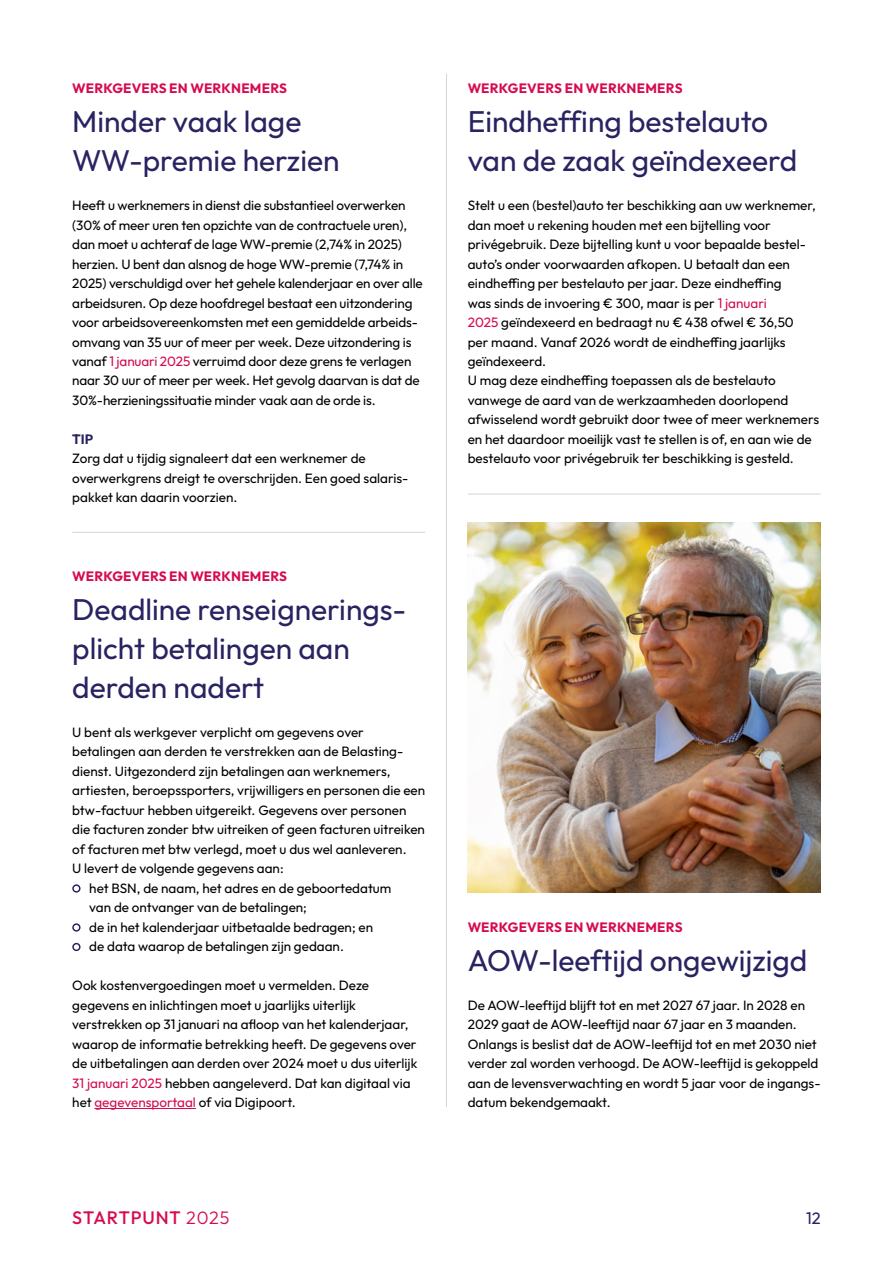
<style>
.page{position:relative;width:893px;height:1263px;background:#fff}
.page>*{position:absolute;margin:0;border:0;box-sizing:border-box;transform-origin:0 0}
.t1{font:30px/39px "Outfit";color:#282361}
.t2{font:500 18px "Outfit";letter-spacing:.04em;color:#d60b52}
.t3{font:16.5px "Outfit";color:#282361}
.t4{font:13.5px/19.5px "Outfit";color:#000}
.t5{font:700 13.5px "Outfit";letter-spacing:.015em;color:#d60b52}
.t6{font:700 13.5px "Outfit";color:#282361}
.s1{color:#d60b52}
.s2{font-weight:300}
</style>
<div class="page">
<hr style="left:95px;top:1108px;width:101px;height:1px;background:#d60b52">
<svg style="left:72px;top:884px;width:9px;height:9px"></svg>
<svg style="left:72px;top:923px;width:9px;height:9px"></svg>
<svg style="left:72px;top:943px;width:9px;height:8px"></svg>
<hr style="left:446px;top:74px;width:1px;height:1033px;background:#d4d3df">
<hr style="left:72px;top:532px;width:353px;height:1px;background:#d4d3df">
<hr style="left:468px;top:494px;width:353px;height:1px;background:#d4d3df">
<img style="left:468px;top:522px;width:353px;height:370px">
<p class="t5" style="left:72px;top:79px;width:216px">WERKGEVERS EN WERKNEMERS</p>
<h1 class="t1" style="left:72px;top:103px;width:269px">Minder vaak lage<br>WW-premie herzien</h1>
<p class="t4" style="left:72px;top:196px;width:352px">Heeft u werknemers in dienst die substantieel overwerken (30% of meer uren ten opzichte van de contractuele uren), dan moet u achteraf de lage WW-premie (2,74% in 2025) herzien. U bent dan alsnog de hoge WW-premie (7,74% in 2025) verschuldigd over het gehele kalenderjaar en over alle arbeidsuren. Op deze hoofdregel bestaat een uitzondering voor arbeidsovereenkomsten met een gemiddelde arbeids&shy;omvang van 35 uur of meer per week. Deze uitzondering is vanaf <span class="s1">1 januari 2025</span> verruimd door deze grens te verlagen naar 30 uur of meer per week. Het gevolg daarvan is dat de 30%-herzieningssituatie minder vaak aan de orde is.</p>
<p class="t6" style="left:72px;top:430px;width:23px">TIP</p>
<p class="t4" style="left:72px;top:449px;width:338px">Zorg dat u tijdig signaleert dat een werknemer de overwerkgrens dreigt te overschrijden. Een goed salaris&shy;pakket kan daarin voorzien.</p>
<p class="t5" style="left:72px;top:567px;width:216px">WERKGEVERS EN WERKNEMERS</p>
<h1 class="t1" style="left:72px;top:590px;width:332px">Deadline renseignerings&shy;plicht betalingen aan derden nadert</h1>
<p class="t4" style="left:72px;top:722px;width:293px">U bent als werkgever verplicht om gegevens over</p>
<p class="t4" style="left:72px;top:742px;width:332px">betalingen aan derden te verstrekken aan de Belasting-</p>
<p class="t4" style="left:72px;top:761px;width:320px">dienst. Uitgezonderd zijn betalingen aan werknemers,</p>
<p class="t4" style="left:72px;top:781px;width:354px">artiesten, beroepssporters, vrijwilligers en personen die een</p>
<p class="t4" style="left:72px;top:800px;width:336px">btw-factuur hebben uitgereikt. Gegevens over personen</p>
<p class="t4" style="left:72px;top:820px;width:354px">die facturen zonder btw uitreiken of geen facturen uitreiken</p>
<p class="t4" style="left:72px;top:839px;width:336px">of facturen met btw verlegd, moet u dus wel aanleveren.</p>
<p class="t4" style="left:72px;top:859px;width:213px">U levert de volgende gegevens aan:</p>
<p class="t4" style="left:89px;top:878px;width:304px">het BSN, de naam, het adres en de geboortedatum</p>
<p class="t4" style="left:89px;top:898px;width:219px">van de ontvanger van de betalingen;</p>
<p class="t4" style="left:89px;top:917px;width:285px">de in het kalenderjaar uitbetaalde bedragen; en</p>
<p class="t4" style="left:89px;top:937px;width:256px">de data waarop de betalingen zijn gedaan.</p>
<p class="t4" style="left:72px;top:976px;width:347px">Ook kostenvergoedingen moet u vermelden. Deze gegevens en inlichtingen moet u jaarlijks uiterlijk verstrekken op 31 januari na afloop van het kalenderjaar, waarop de informatie betrekking heeft. De gegevens over de uitbetalingen aan derden over 2024 moet u dus uiterlijk <span class="s1">31 januari 2025</span> hebben aangeleverd. Dat kan digitaal via het <span class="s1">gegevensportaal</span> of via Digipoort.</p>
<p class="t5" style="left:468px;top:79px;width:216px">WERKGEVERS EN WERKNEMERS</p>
<h1 class="t1" style="left:468px;top:103px;width:331px">Eindheffing bestelauto van de zaak geïndexeerd</h1>
<p class="t4" style="left:468px;top:196px;width:353px">Stelt u een (bestel)auto ter beschikking aan uw werknemer, dan moet u rekening houden met een bijtelling voor privégebruik. Deze bijtelling kunt u voor bepaalde bestel&shy;auto’s onder voorwaarden afkopen. U betaalt dan een eindheffing per bestelauto per jaar. Deze eindheffing<br>was sinds de invoering € 300, maar is per <span class="s1">1 januari<br>2025</span> geïndexeerd en bedraagt nu € 438 ofwel € 36,50<br>per maand. Vanaf 2026 wordt de eindheffing jaarlijks geïndexeerd.<br>U mag deze eindheffing toepassen als de bestelauto vanwege de aard van de werkzaamheden doorlopend afwisselend wordt gebruikt door twee of meer werknemers en het daardoor moeilijk vast te stellen is of, en aan wie de bestelauto voor privégebruik ter beschikking is gesteld.</p>
<p class="t5" style="left:468px;top:918px;width:216px">WERKGEVERS EN WERKNEMERS</p>
<h1 class="t1" style="left:468px;top:941px;width:341px">AOW-leeftijd ongewijzigd</h1>
<p class="t4" style="left:468px;top:995px;width:354px">De AOW-leeftijd blijft tot en met 2027 67 jaar. In 2028 en 2029 gaat de AOW-leeftijd naar 67 jaar en 3 maanden.<br>Onlangs is beslist dat de AOW-leeftijd tot en met 2030 niet verder zal worden verhoogd. De AOW-leeftijd is gekoppeld aan de levensverwachting en wordt 5 jaar voor de ingangs&shy;datum bekendgemaakt.</p>
<h2 class="t2" style="left:72px;top:1206px;width:159px">STARTPUNT <span class="s2">2025</span></h2>
<p class="t3" style="left:806px;top:1208px;width:16px">12</p>
</div>
